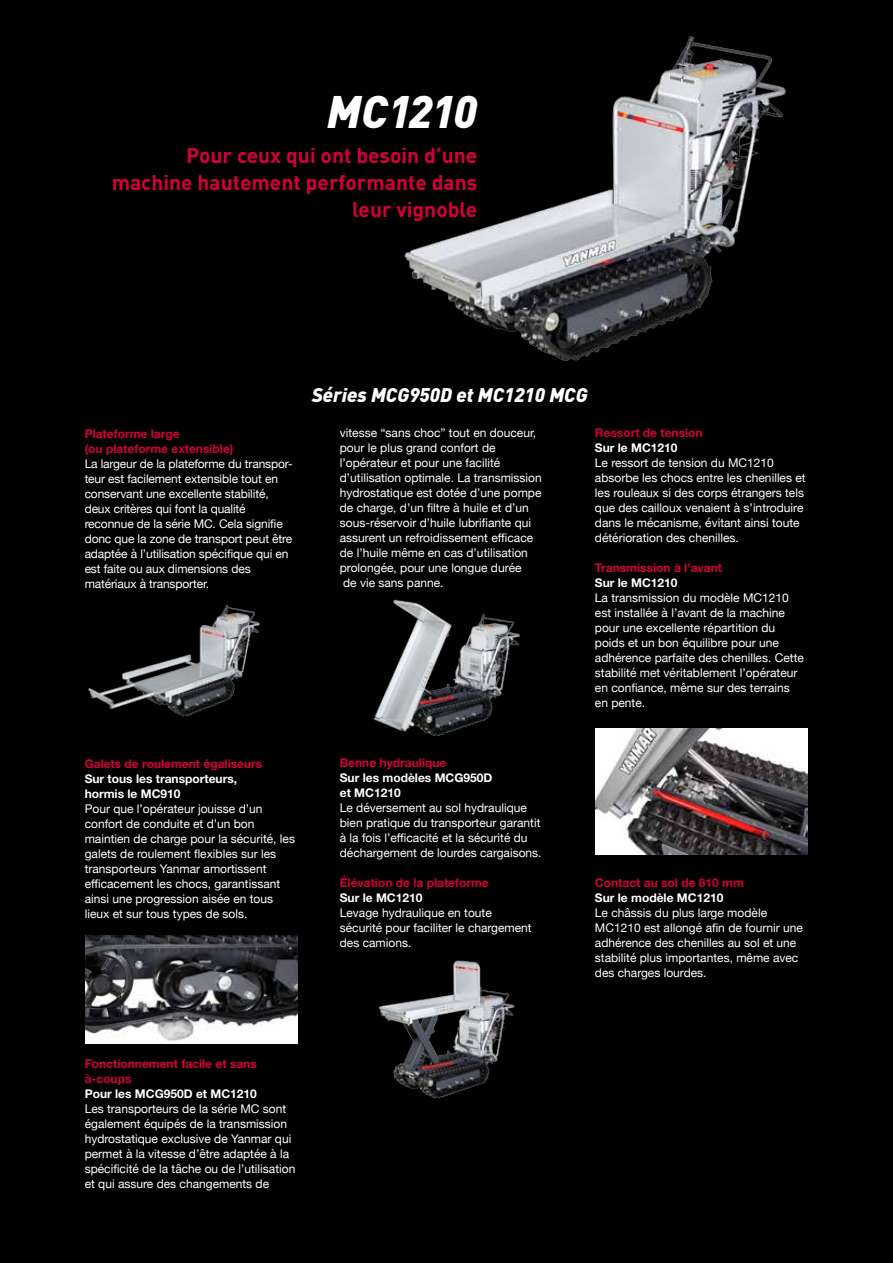
<style>
.page{position:relative;width:893px;height:1263px;background:#000}
.page>*{position:absolute;margin:0;border:0;box-sizing:border-box;transform-origin:0 0}
.t1{font:italic 900 45px "DIN";letter-spacing:-.02em;color:#fff}
.t2{font:700 21px/27px "DIN";color:#d40037;text-align:right}
.t3{font:italic 900 19.5px "DIN";color:#fff}
.t4{font:12px/15px "Helvetica Neue";color:#fff}
.t5{font:700 12px/15px "Helvetica Neue";color:#d40037}
.t6{font:700 12px/15px "Helvetica Neue";color:#fff}
</style>
<div class="page">
<img style="left:85px;top:935px;width:213px;height:108px">
<img style="left:595px;top:728px;width:213px;height:126px">
<img style="left:374px;top:599px;width:146px;height:137px">
<img style="left:378px;top:960px;width:137px;height:139px">
<img style="left:404px;top:36px;width:382px;height:325px">
<img style="left:88px;top:604px;width:172px;height:113px">
<h1 class="t1" style="left:327px;top:82px;width:152px">MC1210</h1>
<h2 class="t2" style="left:112px;top:141px;width:367px">Pour ceux qui ont besoin d’une machine hautement performante dans leur vignoble</h2>
<p class="t5" style="left:85px;top:426px;width:150px">Plateforme large<br>(ou plateforme extensible)</p>
<p class="t4" style="left:85px;top:457px;width:210px">La largeur de la plateforme du transpor&shy;teur est facilement extensible tout en conservant une excellente stabilité, deux critères qui font la qualité reconnue de la série MC. Cela signifie donc que la zone de transport peut être adaptée à l’utilisation spécifique qui en est faite ou aux dimensions des matériaux à transporter.</p>
<h3 class="t3" style="left:312px;top:382px;width:277px">Séries MCG950D et MC1210 MCG</h3>
<p class="t4" style="left:340px;top:426px;width:204px">vitesse “sans choc” tout en douceur, pour le plus grand confort de l’opérateur et pour une facilité d’utilisation optimale. La transmission hydrostatique est dotée d’une pompe de charge, d’un filtre à huile et d’un sous-réservoir d’huile lubrifiante qui assurent un refroidissement efficace de l’huile même en cas d’utilisation prolongée, pour une longue durée<br>de vie sans panne.</p>
<p class="t5" style="left:595px;top:425px;width:109px">Ressort de tension</p>
<p class="t6" style="left:595px;top:440px;width:84px">Sur le MC1210</p>
<p class="t4" style="left:595px;top:456px;width:212px">Le ressort de tension du MC1210 absorbe les chocs entre les chenilles et les rouleaux si des corps étrangers tels que des cailloux venaient à s’introduire dans le mécanisme, évitant ainsi toute détérioration des chenilles.</p>
<p class="t5" style="left:595px;top:560px;width:129px">Transmission à l’avant</p>
<p class="t6" style="left:595px;top:575px;width:84px">Sur le MC1210</p>
<p class="t4" style="left:595px;top:591px;width:210px">La transmission du modèle MC1210 est installée à l’avant de la machine pour une excellente répartition du poids et un bon équilibre pour une adhérence parfaite des chenilles. Cette stabilité met véritablement l’opérateur en confiance, même sur des terrains en pente.</p>
<p class="t5" style="left:85px;top:756px;width:179px">Galets de roulement égaliseurs</p>
<p class="t6" style="left:85px;top:771px;width:154px">Sur tous les transporteurs, hormis le MC910</p>
<p class="t4" style="left:85px;top:802px;width:212px">Pour que l’opérateur jouisse d’un confort de conduite et d’un bon maintien de charge pour la sécurité, les galets de roulement flexibles sur les transporteurs Yanmar amortissent efficacement les chocs, garantissant ainsi une progression aisée en tous lieux et sur tous types de sols.</p>
<p class="t5" style="left:340px;top:755px;width:108px">Benne hydraulique</p>
<p class="t6" style="left:340px;top:770px;width:154px">Sur les modèles MCG950D et MC1210</p>
<p class="t4" style="left:340px;top:801px;width:203px">Le déversement au sol hydraulique bien pratique du transporteur garantit à la fois l’efficacité et la sécurité du déchargement de lourdes cargaisons.</p>
<p class="t5" style="left:340px;top:875px;width:151px">Élévation de la plateforme</p>
<p class="t6" style="left:340px;top:890px;width:84px">Sur le MC1210</p>
<p class="t4" style="left:340px;top:906px;width:193px">Levage hydraulique en toute sécurité pour faciliter le chargement des camions.</p>
<p class="t5" style="left:595px;top:875px;width:151px">Contact au sol de 810 mm</p>
<p class="t6" style="left:595px;top:890px;width:130px">Sur le modèle MC1210</p>
<p class="t4" style="left:595px;top:906px;width:210px">Le châssis du plus large modèle MC1210 est allongé afin de fournir une adhérence des chenilles au sol et une stabilité plus importantes, même avec des charges lourdes.</p>
<p class="t5" style="left:85px;top:1056px;width:174px">Fonctionnement facile et sans à-coups</p>
<p class="t6" style="left:85px;top:1086px;width:174px">Pour les MCG950D et MC1210</p>
<p class="t4" style="left:85px;top:1102px;width:212px">Les transporteurs de la série MC sont également équipés de la transmission hydrostatique exclusive de Yanmar qui permet à la vitesse d’être adaptée à la spécificité de la tâche ou de l’utilisation et qui assure des changements de</p>
</div>
